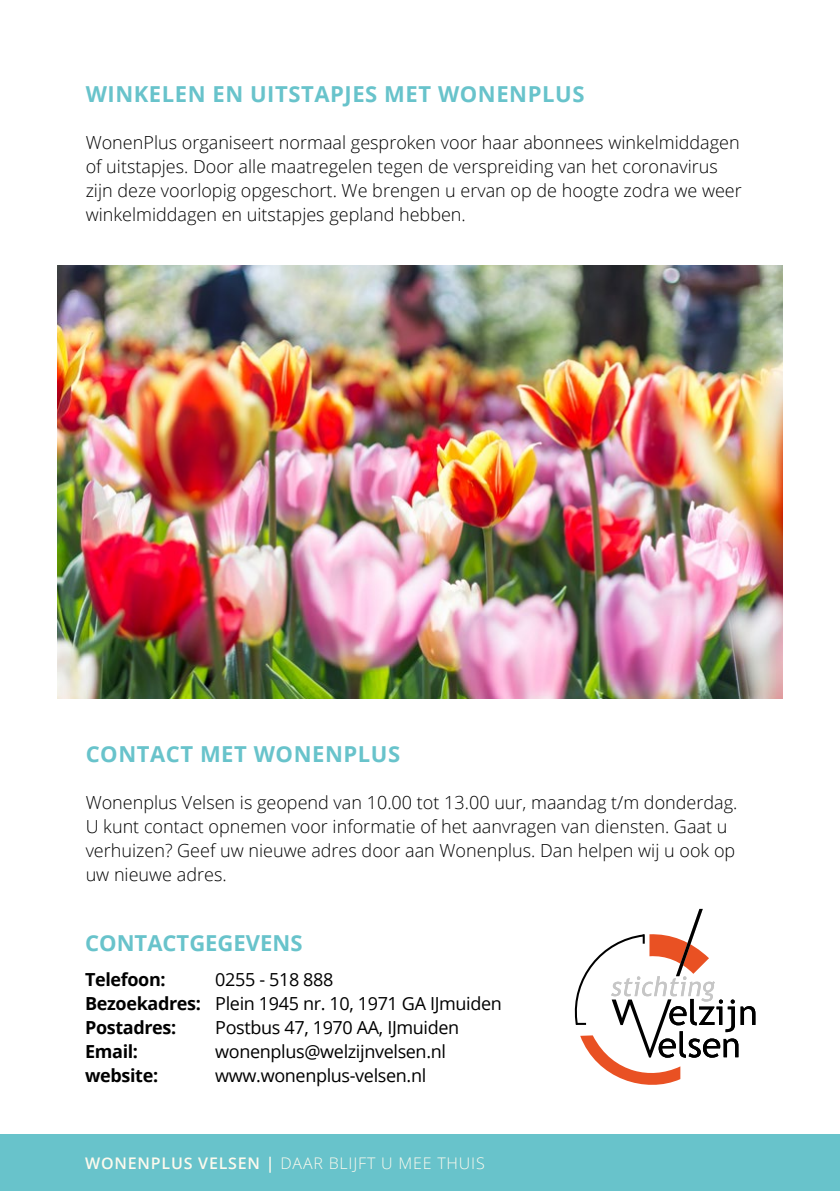
<style>
.page{position:relative;width:840px;height:1191px;background:#fff}
.page>*{position:absolute;margin:0;border:0;box-sizing:border-box;transform-origin:0 0}
.t1{font:700 22px "Open Sans";letter-spacing:.025em;color:#68c3cb}
.t2{font:700 22px "Open Sans";color:#68c3cb}
.t3{font:300 18px/24px "Open Sans";color:#000}
.t4{font:18px/24px "Open Sans";letter-spacing:-.02em;color:#000}
.t5{font:700 18px "Open Sans";letter-spacing:-.02em;color:#000}
.t6{font:300 16px "Open Sans";letter-spacing:.05em;color:#fdfaee}
.s1{font-weight:700}
.s2{font-weight:600}
</style>
<div class="page">
<img style="left:57px;top:266px;width:725px;height:432px">
<div style="left:0;top:1134px;width:839px;height:57px;background:#68c3cb"></div>
<svg style="left:574px;top:908px;width:181px;height:177px"></svg>
<p class="t1" style="left:86px;top:78px;width:500px">WINKELEN EN UITSTAPJES MET WONENPLUS</p>
<p class="t3" style="left:86px;top:130px;width:657px">WonenPlus organiseert normaal gesproken voor haar abonnees winkelmiddagen of uitstapjes. Door alle maatregelen tegen de verspreiding van het coronavirus zijn deze voorlopig opgeschort. We brengen u ervan op de hoogte zodra we weer winkelmiddagen en uitstapjes gepland hebben.</p>
<p class="t1" style="left:86px;top:738px;width:316px">CONTACT MET WONENPLUS</p>
<p class="t3" style="left:86px;top:789px;width:653px">Wonenplus Velsen is geopend van 10.00 tot 13.00 uur, maandag t/m donderdag.<br>U kunt contact opnemen voor informatie of het aanvragen van diensten. Gaat u verhuizen? Geef uw nieuwe adres door aan Wonenplus. Dan helpen wij u ook op uw nieuwe adres.</p>
<p class="t2" style="left:85px;top:927px;width:219px">CONTACTGEGEVENS</p>
<p class="t5" style="left:85px;top:967px;width:82px">Telefoon:</p>
<p class="t4" style="left:85px;top:967px;width:418px;text-indent:130px">0255 - 518 888<br><span class="s1">Bezoekadres:</span> Plein 1945 nr. 10, 1971 GA IJmuiden<br><span class="s1">Postadres:</span></p>
<p class="t4" style="left:215px;top:1015px;width:245px">Postbus 47, 1970 AA, IJmuiden</p>
<p class="t5" style="left:85px;top:1039px;width:54px">Email:</p>
<p class="t4" style="left:215px;top:1039px;width:232px">wonenplus@welzijnvelsen.nl</p>
<p class="t5" style="left:85px;top:1063px;width:74px">website:</p>
<p class="t4" style="left:215px;top:1063px;width:212px">www.wonenplus-velsen.nl</p>
<p class="t6" style="left:85px;top:1152px;width:401px"><span class="s2">WONENPLUS VELSEN |</span> DAAR BLIJFT U MEE THUIS</p>
</div>
